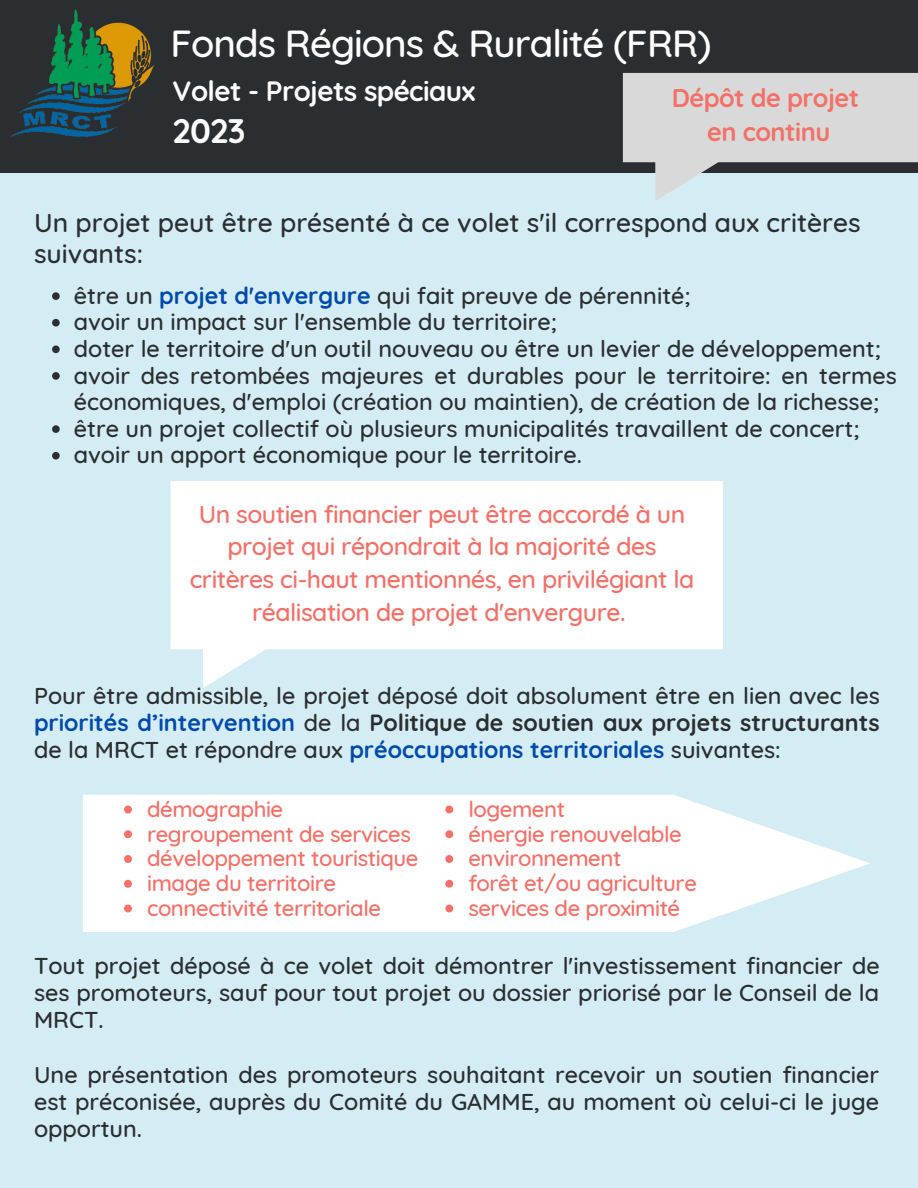
<style>
.page{position:relative;width:918px;height:1188px;background:#d4edf4}
.page>*{position:absolute;margin:0;border:0;box-sizing:border-box;transform-origin:0 0}
.t1{font:500 38.4px "Quicksand";letter-spacing:-.025em;color:#fff}
.t2{font:700 33.9px "Quicksand";color:#fff}
.t3{font:700 27.9px "Quicksand";letter-spacing:-.02em;color:#fff}
.t4{font:500 26.4px/30.5px "Quicksand";color:#2a2e30}
.t5{font:700 25.5px/33.8px "Quicksand";letter-spacing:-.02em;color:#f47068;text-align:center}
.t6{font:500 24.75px/32.7px "Quicksand";letter-spacing:-.02em;color:#f47068;text-align:center}
.t7{font:500 23.4px/26.5px "Quicksand";color:#2a2e30;text-align:justify}
.t8{font:500 22.2px/24.8px "Quicksand";letter-spacing:-.02em;color:#f47068}
.s1{font-weight:700;color:#004aad}
.s2{font-weight:700}
</style>
<div class="page">
<div style="left:0;top:0;width:918px;height:173px;background:#2a2e30"></div>
<img style="left:10px;top:9px;width:144px;height:128px">
<svg style="left:623px;top:73px;width:295px;height:128px"></svg>
<svg style="left:52px;top:292px;width:8px;height:8px"></svg>
<svg style="left:52px;top:319px;width:8px;height:8px"></svg>
<svg style="left:52px;top:346px;width:8px;height:7px"></svg>
<svg style="left:52px;top:372px;width:8px;height:8px"></svg>
<svg style="left:52px;top:425px;width:8px;height:8px"></svg>
<svg style="left:52px;top:452px;width:8px;height:8px"></svg>
<svg style="left:171px;top:481px;width:552px;height:207px;fill:#fff"></svg>
<svg style="left:83px;top:795px;width:787px;height:137px;background:#f9fcfd"></svg>
<svg style="left:124px;top:806px;width:8px;height:7px"></svg>
<svg style="left:124px;top:830px;width:8px;height:8px"></svg>
<svg style="left:124px;top:855px;width:8px;height:8px"></svg>
<svg style="left:124px;top:880px;width:8px;height:8px"></svg>
<svg style="left:124px;top:905px;width:8px;height:7px"></svg>
<svg style="left:445px;top:806px;width:8px;height:7px"></svg>
<svg style="left:445px;top:830px;width:8px;height:8px"></svg>
<svg style="left:445px;top:855px;width:8px;height:8px"></svg>
<svg style="left:445px;top:880px;width:8px;height:8px"></svg>
<svg style="left:445px;top:905px;width:8px;height:7px"></svg>
<h1 class="t1" style="left:171px;top:18px;width:542px">Fonds Régions &amp; Ruralité (FRR)</h1>
<p class="t3" style="left:173px;top:73px;width:304px">Volet - Projets spéciaux</p>
<h2 class="t2" style="left:173px;top:110px;width:74px">2023</h2>
<p class="t5" style="left:672px;top:81px;width:189px">Dépôt de projet en continu</p>
<p class="t4" style="left:34px;top:207px;width:828px">Un projet peut être présenté à ce volet s'il correspond aux critères suivants:</p>
<p class="t7" style="left:74px;top:282px;width:825px;text-align:left">être un <span class="s1">projet d'envergure</span> qui fait preuve de pérennité;<br>avoir un impact sur l'ensemble du territoire;<br>doter le territoire d'un outil nouveau ou être un levier de développement; avoir des retombées majeures et durables pour le territoire: en termes économiques, d'emploi (création ou maintien), de création de la richesse; être un projet collectif où plusieurs municipalités travaillent de concert; avoir un apport économique pour le territoire.</p>
<p class="t6" style="left:190px;top:497px;width:506px">Un soutien financier peut être accordé à un projet qui répondrait à la majorité des critères ci-haut mentionnés, en privilégiant la réalisation de projet d'envergure.</p>
<p class="t7" style="left:34px;top:682px;width:847px;line-height:27px">Pour être admissible, le projet déposé doit absolument être en lien avec les <span class="s1">priorités d’intervention</span> de la <span class="s2">Politique de soutien aux projets structurants </span>de la MRCT et répondre aux <span class="s1">préoccupations territoriales</span> suivantes:</p>
<p class="t8" style="left:147px;top:796px;width:273px">démographie regroupement de services développement touristique image du territoire connectivité territoriale</p>
<p class="t8" style="left:468px;top:796px;width:230px">logement<br>énergie renouvelable environnement<br>forêt et/ou agriculture services de proximité</p>
<p class="t7" style="left:34px;top:952px;width:847px;line-height:27px">Tout projet déposé à ce volet doit démontrer l'investissement financier de ses promoteurs, sauf pour tout projet ou dossier priorisé par le Conseil de la MRCT.</p>
<p class="t7" style="left:34px;top:1061px;width:847px;line-height:27px">Une présentation des promoteurs souhaitant recevoir un soutien financier est préconisée, auprès du Comité du GAMME, au moment où celui-ci le juge opportun.</p>
</div>
